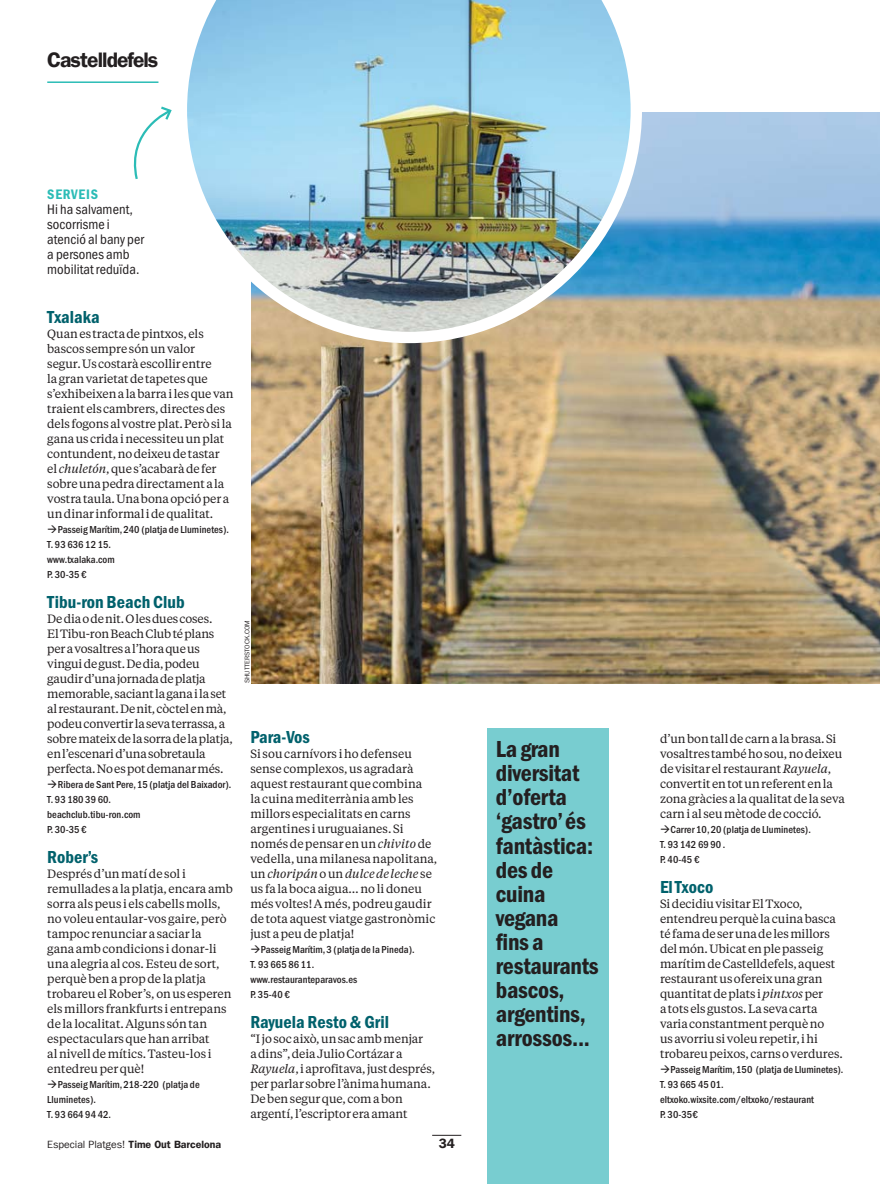
<style>
.page{position:relative;width:880px;height:1184px;background:#fff}
.page>*{position:absolute;margin:0;border:0;box-sizing:border-box;transform-origin:0 0}
.t1{font:24px/24px "ITC Franklin Gothic Std Dm Cd";letter-spacing:-.01em;color:#231f20}
.t2{font:21px "Franklin Gothic LT Com Dm";letter-spacing:-.045em;color:#231f20}
.t3{font:18px "ITC Franklin Gothic Std Dm Cd";color:#00616c}
.t4{font:condensed 14.25px/15px "ITC Franklin Gothic Std";letter-spacing:.005em;color:#231f20}
.t5{font:14.25px "ITC Franklin Gothic Std Dm Cd";letter-spacing:.055em;color:#2bbcb6}
.t6{font:13.5px "Franklin Gothic LT Com Dm";color:#231f20}
.t7{font:12px/15px "Tiempos Text";letter-spacing:-.005em;color:#231f20}
.t8{font:500 condensed 10.5px/15px "ITC Franklin Gothic Std";letter-spacing:.005em;color:#231f20}
.t9{font:10.5px "Franklin Gothic LT Com";letter-spacing:-.005em;color:#231f20}
.t10{font:6.75px "Franklin Gothic LT Com";letter-spacing:-.015em;color:#231f20}
.s1{font-style:italic}
.s2{font-family:"Franklin Gothic LT Com Dm"}
</style>
<div class="page">
<svg style="left:432px;top:1134px;width:29px;height:1px"></svg>
<div style="left:487px;top:728px;width:122px;height:455px;background:#78cdd0"></div>
<img style="left:251px;top:113px;width:628px;height:570px">
<hr style="left:47px;top:81px;width:111px;height:2px;background:#2bbcb6">
<svg style="left:133px;top:106px;width:39px;height:73px"></svg>
<img style="left:187px;top:0;width:455px;height:343px">
<h2 class="t2" style="left:47px;top:48px;width:113px">Castelldefels</h2>
<p class="t5" style="left:47px;top:188px;width:52px">SERVEIS</p>
<p class="t4" style="left:47px;top:203px;width:98px">Hi ha salvament, socorrisme i atenció al bany per a persones amb mobilitat reduïda.</p>
<h3 class="t3" style="left:47px;top:310px;width:54px">Txalaka</h3>
<p class="t7" style="left:47px;top:327px;width:188px">Quan es tracta de pintxos, els bascos sempre són un valor<br>segur. Us costarà escollir entre<br>la gran varietat de tapetes que s’exhibeixen a la barra i les que van traient els cambrers, directes des dels fogons al vostre plat. Però si la gana us crida i necessiteu un plat contundent, no deixeu de tastar<br>el <span class="s1">chuletón</span>, que s’acabarà de fer sobre una pedra directament a la vostra taula. Una bona opció per a un dinar informal i de qualitat.</p>
<p class="t8" style="left:47px;top:523px;width:183px;text-indent:10px">Passeig Marítim, 240 (platja de Lluminetes).<br>T. 93 636 12 15.<br>www.txalaka.com<br>P. 30-35 €</p>
<h3 class="t3" style="left:47px;top:595px;width:139px">Tibu-ron Beach Club</h3>
<p class="t7" style="left:47px;top:612px;width:187px">De dia o de nit. O les dues coses.<br>El Tibu-ron Beach Club té plans per a vosaltres a l’hora que us vingui de gust. De dia, podeu gaudir d’una jornada de platja memorable, saciant la gana i la set al restaurant. De nit, còctel en mà, podeu convertir la seva terrassa, a sobre mateix de la sorra de la platja, en l’escenari d’una sobretaula perfecta. No es pot demanar més.</p>
<p class="t8" style="left:47px;top:778px;width:186px;text-indent:10px">Ribera de Sant Pere, 15 (platja del Baixador).<br>T. 93 180 39 60.<br>beachclub.tibu-ron.com<br>P. 30-35 €</p>
<h3 class="t3" style="left:47px;top:850px;width:53px">Rober’s</h3>
<p class="t7" style="left:47px;top:867px;width:187px">Després d’un matí de sol i remullades a la platja, encara amb sorra als peus i els cabells molls, no voleu entaular-vos gaire, però tampoc renunciar a saciar la<br>gana amb condicions i donar-li una alegria al cos. Esteu de sort, perquè ben a prop de la platja trobareu el Rober’s, on us esperen els millors frankfurts i entrepans de la localitat. Alguns són tan espectaculars que han arribat<br>al nivell de mítics. Tasteu-los i entedreu per què!</p>
<p class="t8" style="left:47px;top:1078px;width:154px;text-indent:10px">Passeig Marítim, 218-220 (platja de<br>Lluminetes).<br>T. 93 664 94 42.</p>
<p class="t10" style="left:243px;top:683px;width:64px;rotate:-90deg">SHUTTERSTOCK.COM</p>
<h3 class="t3" style="left:250px;top:730px;width:61px">Para-Vos</h3>
<p class="t7" style="left:250px;top:747px;width:188px">Si sou carnívors i ho defenseu sense complexos, us agradarà aquest restaurant que combina<br>la cuina mediterrània amb les millors especialitats en carns argentines i uruguaianes. Si només de pensar en un <span class="s1">chivito</span> de vedella, una milanesa napolitana, un <span class="s1">choripán</span> o un <span class="s1">dulce de leche</span> se us fa la boca aigua… no li doneu més voltes! A més, podreu gaudir de tota aquest viatge gastronòmic just a peu de platja!</p>
<p class="t8" style="left:250px;top:943px;width:166px;text-indent:10px">Passeig Marítim, 3 (platja de la Pineda).<br>T. 93 665 86 11. www.restauranteparavos.es<br>P. 35-40 €</p>
<h3 class="t3" style="left:250px;top:1015px;width:140px">Rayuela Resto &amp; Gril</h3>
<p class="t7" style="left:250px;top:1032px;width:186px">“I jo soc això, un sac amb menjar<br>a dins”, deia Julio Cortázar a<br><span class="s1">Rayuela</span>, i aprofitava, just després, per parlar sobre l’ànima humana.<br>De ben segur que, com a bon argentí, l’escriptor era amant</p>
<p class="t9" style="left:47px;top:1138px;width:175px">Especial Platges! <span class="s2">Time Out Barcelona</span></p>
<p class="t6" style="left:438px;top:1135px;width:18px">34</p>
<h1 class="t1" style="left:495px;top:739px;width:104px">La gran diversitat d’oferta ‘gastro’ és fantàstica: des de cuina vegana<br>fins a restaurants bascos, argentins, arrossos...</h1>
<p class="t7" style="left:660px;top:732px;width:186px">d’un bon tall de carn a la brasa. Si vosaltres també ho sou, no deixeu de visitar el restaurant <span class="s1">Rayuela</span>, convertit en tot un referent en la zona gràcies a la qualitat de la seva carn i al seu mètode de cocció.</p>
<p class="t8" style="left:660px;top:823px;width:152px;text-indent:10px">Carrer 10, 20 (platja de Lluminetes).<br>T. 93 142 69 90 .<br>P. 40-45 €</p>
<h3 class="t3" style="left:660px;top:880px;width:55px">El Txoco</h3>
<p class="t7" style="left:660px;top:897px;width:184px">Si decidiu visitar El Txoco, entendreu perquè la cuina basca té fama de ser una de les millors del món. Ubicat en ple passeig marítim de Castelldefels, aquest restaurant us ofereix una gran quantitat de plats i <span class="s1">pintxos</span> per<br>a tots els gustos. La seva carta varia constantment perquè no<br>us avorriu si voleu repetir, i hi trobareu peixos, carns o verdures.</p>
<p class="t8" style="left:660px;top:1063px;width:185px;text-indent:10px">Passeig Marítim, 150 (platja de Lluminetes).<br>T. 93 665 45 01. eltxoko.wixsite.com/eltxoko/restaurant<br>P. 30-35€</p>
</div>
